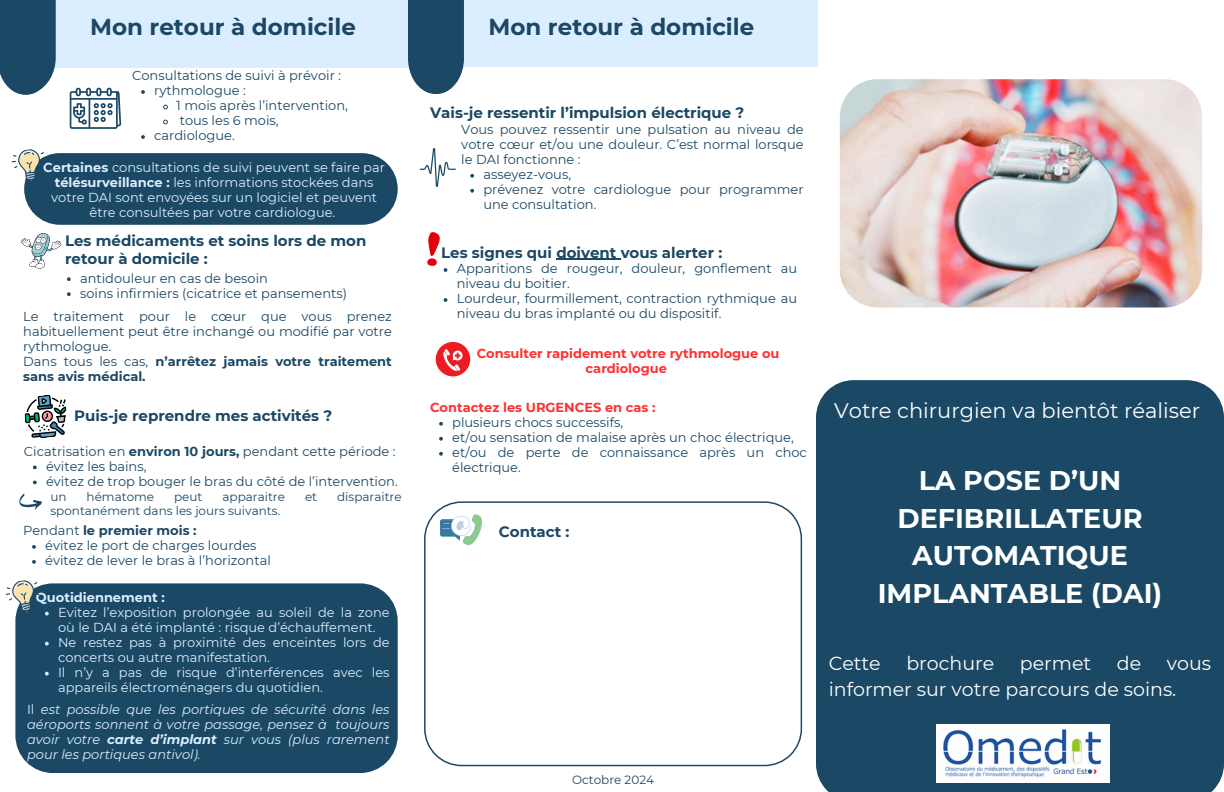
<style>
.page{position:relative;width:1224px;height:792px;background:#fff}
.page>*{position:absolute;margin:0;border:0;box-sizing:border-box;transform-origin:0 0}
.t1{font:700 27px/37.5px "Montserrat";color:#fff;text-align:center}
.t2{font:700 23px "Montserrat";color:#1b4864}
.t3{font:21px "Montserrat";color:#fff}
.t4{font:19px/26.2px "Montserrat";color:#fff}
.t5{font:700 15px/18px "Montserrat";color:#1b4864}
.t6{font:13px/15px "Montserrat";color:#1b4864}
.t7{font:13px/15px "Montserrat";color:#dbeeff}
.t8{font:italic 13px/15px "Montserrat";color:#dbeeff;text-align:justify}
.t9{font:700 13px/15px "Montserrat";color:#1b4864}
.t10{font:700 13px/15px "Montserrat";color:#ff3131;text-align:center}
.t11{font:700 13px "Montserrat";color:#dbeeff}
.t12{font:12px "Montserrat";color:#1b4864}
.s1{font-weight:700}
.s2{font-weight:400}
.s3{font-style:normal}
</style>
<div class="page">
<div style="left:816px;top:380px;width:408px;height:412px;background:#1b4864"></div>
<svg style="left:21px;top:233px;width:40px;height:36px"></svg>
<div style="left:43px;top:0;width:365px;height:68px;background:#dbeeff"></div>
<svg style="left:70px;top:88px;width:51px;height:41px"></svg>
<svg style="left:424px;top:501px;width:378px;height:265px"></svg>
<div style="left:454px;top:0;width:364px;height:67px;background:#dbeeff"></div>
<svg style="left:408px;top:0;width:56px;height:94px;background:#2d5670"></svg>
<svg style="left:0;top:0;width:56px;height:95px;background:#2d5670"></svg>
<svg style="left:440px;top:514px;width:42px;height:31px"></svg>
<img style="left:936px;top:724px;width:173px;height:58px">
<div style="left:24px;top:153px;width:374px;height:72px;background:#1b4864;border-radius:36px"></div>
<svg style="left:11px;top:149px;width:37px;height:35px"></svg>
<svg style="left:24px;top:395px;width:43px;height:43px"></svg>
<svg style="left:19px;top:494px;width:23px;height:16px"></svg>
<svg style="left:33px;top:466px;width:4px;height:3px"></svg>
<svg style="left:33px;top:481px;width:4px;height:3px"></svg>
<svg style="left:32px;top:545px;width:4px;height:4px"></svg>
<svg style="left:32px;top:560px;width:4px;height:4px"></svg>
<img style="left:840px;top:79px;width:362px;height:228px">
<svg style="left:141px;top:90px;width:4px;height:4px"></svg>
<svg style="left:163px;top:104px;width:5px;height:6px"></svg>
<svg style="left:163px;top:119px;width:5px;height:6px"></svg>
<svg style="left:141px;top:135px;width:4px;height:4px"></svg>
<svg style="left:67px;top:277px;width:4px;height:4px"></svg>
<svg style="left:67px;top:292px;width:4px;height:4px"></svg>
<svg style="left:420px;top:148px;width:36px;height:39px"></svg>
<svg style="left:470px;top:174px;width:4px;height:4px"></svg>
<svg style="left:470px;top:189px;width:4px;height:4px"></svg>
<svg style="left:436px;top:342px;width:34px;height:34px"></svg>
<svg style="left:439px;top:422px;width:4px;height:4px"></svg>
<svg style="left:439px;top:437px;width:4px;height:4px"></svg>
<svg style="left:439px;top:452px;width:4px;height:4px"></svg>
<img style="left:428px;top:233px;width:11px;height:33px">
<svg style="left:444px;top:268px;width:3px;height:4px"></svg>
<svg style="left:444px;top:298px;width:3px;height:4px"></svg>
<hr style="left:556px;top:258px;width:65px;height:2px;background:#1b4864">
<div style="left:15px;top:583px;width:383px;height:190px;background:#1b4864"></div>
<svg style="left:45px;top:642px;width:4px;height:4px"></svg>
<svg style="left:45px;top:672px;width:4px;height:4px"></svg>
<svg style="left:6px;top:580px;width:43px;height:36px"></svg>
<p class="t2" style="left:90px;top:12px;width:267px">Mon retour à domicile</p>
<h5 class="t2" style="left:489px;top:12px;width:267px">Mon retour à domicile</h5>
<p class="t6" style="left:132px;top:68px;width:210px">Consultations de suivi à prévoir :</p>
<p class="t6" style="left:154px;top:83px;width:93px">rythmologue :</p>
<p class="t6" style="left:176px;top:98px;width:173px">1 mois après l’intervention,</p>
<p class="t6" style="left:180px;top:113px;width:100px">tous les 6 mois,</p>
<p class="t6" style="left:154px;top:128px;width:82px">cardiologue.</p>
<h2 class="t7" style="left:43px;top:160px;width:343px;text-align:center"><span class="s1">Certaines</span> consultations de suivi peuvent se faire par <span class="s1">télésurveillance :</span> les informations stockées dans votre DAI sont envoyées sur un logiciel et peuvent être consultées par votre cardiologue.</h2>
<p class="t5" style="left:65px;top:232px;width:303px">Les médicaments et soins lors de mon retour à domicile :</p>
<p class="t6" style="left:80px;top:270px;width:189px">antidouleur en cas de besoin</p>
<p class="t6" style="left:80px;top:285px;width:269px">soins infirmiers (cicatrice et pansements)</p>
<p class="t6" style="left:23px;top:309px;width:370px;text-align:justify">Le traitement pour le cœur que vous prenez habituellement peut être inchangé ou modifié par votre rythmologue.</p>
<h6 class="t9" style="left:23px;top:354px;width:370px"><span class="s2">Dans tous les cas,</span> n’arrêtez jamais votre traitement sans avis médical.</h6>
<p class="t5" style="left:74px;top:407px;width:260px">Puis-je reprendre mes activités ?</p>
<p class="t6" style="left:24px;top:444px;width:373px">Cicatrisation en <span class="s1">environ 10 jours,</span> pendant cette période :</p>
<p class="t6" style="left:46px;top:459px;width:102px">évitez les bains,</p>
<p class="t6" style="left:46px;top:474px;width:353px">évitez de trop bouger le bras du côté de l’intervention.</p>
<p class="t12" style="left:50px;top:489px;width:18px">un</p>
<p class="t12" style="left:87px;top:489px;width:69px">hématome</p>
<p class="t12" style="left:174px;top:489px;width:30px">peut</p>
<p class="t12" style="left:223px;top:489px;width:64px">apparaitre</p>
<p class="t12" style="left:305px;top:489px;width:14px">et</p>
<p class="t12" style="left:337px;top:489px;width:66px">disparaitre</p>
<p class="t12" style="left:50px;top:503px;width:231px">spontanément dans les jours suivants.</p>
<p class="t9" style="left:23px;top:523px;width:175px"><span class="s2">Pendant</span> le premier mois :</p>
<h5 class="t6" style="left:45px;top:538px;width:213px">évitez le port de charges lourdes</h5>
<p class="t6" style="left:45px;top:553px;width:227px">évitez de lever le bras à l’horizontal</p>
<p class="t11" style="left:36px;top:589px;width:130px">Quotidiennement :</p>
<p class="t7" style="left:58px;top:605px;width:333px">Evitez l’exposition prolongée au soleil de la zone où le DAI a été implanté : risque d’échauffement.</p>
<p class="t7" style="left:58px;top:635px;width:333px">Ne restez pas à proximité des enceintes lors de concerts ou autre manifestation.</p>
<h5 class="t7" style="left:58px;top:665px;width:333px">Il n’y a pas de risque d’interférences avec les appareils électroménagers du quotidien.</h5>
<p class="t8" style="left:27px;top:702px;width:364px"><span class="s3">Il</span> est possible que les portiques de sécurité dans les aéroports sonnent à votre passage, pensez à toujours avoir votre <span class="s1">carte d’implant</span> sur vous (plus rarement pour les portiques antivol).</p>
<h6 class="t5" style="left:430px;top:104px;width:316px">Vais-je ressentir l’impulsion électrique ?</h6>
<p class="t6" style="left:461px;top:122px;width:344px;text-align:justify">Vous pouvez ressentir une pulsation au niveau de votre cœur et/ou une douleur. C’est normal lorsque le DAI fonctionne :</p>
<p class="t6" style="left:483px;top:167px;width:89px">asseyez-vous,</p>
<p class="t6" style="left:483px;top:182px;width:322px">prévenez votre cardiologue pour programmer une consultation.</p>
<p class="t5" style="left:441px;top:243px;width:283px">Les signes qui doivent vous alerter :</p>
<h5 class="t6" style="left:457px;top:261px;width:342px">Apparitions de rougeur, douleur, gonflement au niveau du boitier.</h5>
<p class="t6" style="left:457px;top:291px;width:342px">Lourdeur, fourmillement, contraction rythmique au niveau du bras implanté ou du dispositif.</p>
<h3 class="t10" style="left:477px;top:346px;width:304px">Consulter rapidement votre rythmologue ou cardiologue</h3>
<h1 class="t10" style="left:430px;top:400px;width:227px">Contactez les URGENCES en cas :</h1>
<h4 class="t6" style="left:452px;top:415px;width:173px">plusieurs chocs successifs,</h4>
<p class="t6" style="left:452px;top:430px;width:343px">et/ou sensation de malaise après un choc électrique,</p>
<p class="t6" style="left:452px;top:445px;width:356px">et/ou de perte de connaissance après un choc électrique.</p>
<p class="t5" style="left:499px;top:522px;width:72px">Contact :</p>
<p class="t12" style="left:572px;top:772px;width:84px">Octobre 2024</p>
<p class="t3" style="left:834px;top:398px;width:368px">Votre chirurgien va bientôt réaliser</p>
<h5 class="t1" style="left:878px;top:462px;width:286px">LA POSE D’UN<br>DEFIBRILLATEUR<br>AUTOMATIQUE<br>IMPLANTABLE (DAI)</h5>
<p class="t4" style="left:829px;top:650px;width:54px">Cette</p>
<p class="t4" style="left:906px;top:650px;width:89px">brochure</p>
<p class="t4" style="left:1020px;top:650px;width:73px">permet</p>
<p class="t4" style="left:1117px;top:650px;width:26px">de</p>
<p class="t4" style="left:829px;top:650px;width:384px;text-indent:338px">vous informer sur votre parcours de soins.</p>
</div>
